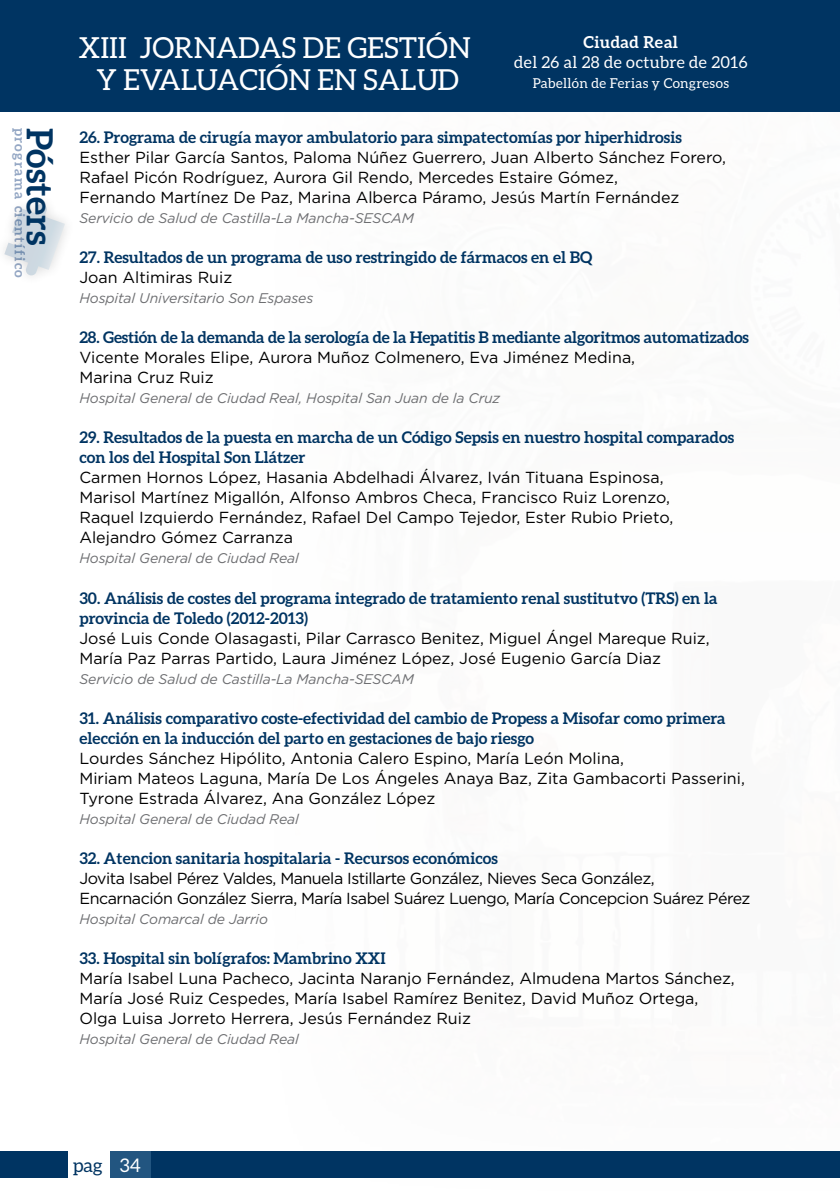
<style>
.page{position:relative;width:840px;height:1191px;background:#fff}
.page>*{position:absolute;margin:0;border:0;box-sizing:border-box;transform-origin:0 0}
.t1{font:700 36px "Aleo";color:#003462}
.t2{font:29px/32px "Aleo";color:#fff;text-align:center}
.t3{font:18.8px "Aleo";color:#003462}
.t4{font:18.8px "Aleo";color:#fff}
.t5{font:16.4px "Aleo";letter-spacing:.025em;color:#fff}
.t6{font:700 16.4px "Aleo";letter-spacing:.025em;color:#fff}
.t7{font:16px/20px "Gotham";color:#000}
.t8{font:700 16px/20px "Aleo";color:#003462}
.t9{font:16px/20px "Gotham";letter-spacing:-.03em;color:#000}
.t10{font:italic 14px "Gotham";letter-spacing:-.01em;color:#6d6e71}
.t11{font:700 14px "Aleo";letter-spacing:.1em;color:#94a7c4}
.t12{font:13.6px "Aleo";letter-spacing:.025em;color:#fff}
</style>
<div class="page">
<div style="left:0;top:1151px;width:839px;height:27px;background:#003462"></div>
<div style="left:110px;top:1151px;width:41px;height:27px;background:#225580"></div>
<div style="left:68px;top:1148px;width:42px;height:33px;background:#fff"></div>
<div style="left:0;top:0;width:839px;height:111px;background:#003462"></div>
<svg style="left:4px;top:203px;width:61px;height:73px"></svg>
<h2 class="t2" style="left:78px;top:31px;width:393px">XIII JORNADAS DE GESTIÓN<br>Y EVALUACIÓN EN SALUD</h2>
<p class="t6" style="left:583px;top:33px;width:96px">Ciudad Real</p>
<p class="t5" style="left:514px;top:53px;width:235px">del 26 al 28 de octubre de 2016</p>
<p class="t12" style="left:532px;top:75px;width:198px">Pabellón de Ferias y Congresos</p>
<p class="t11" style="left:28px;top:128px;width:152px;rotate:90deg">programa científico</p>
<h1 class="t1" style="left:61px;top:128px;width:119px;rotate:90deg">Pósters</h1>
<p class="t8" style="left:79px;top:127px;width:603px">26. Programa de cirugía mayor ambulatorio para simpatectomías por hiperhidrosis</p>
<p class="t7" style="left:79px;top:147px;width:648px">Esther Pilar García Santos, Paloma Núñez Guerrero, Juan Alberto Sánchez Forero,<br>Rafael Picón Rodríguez, Aurora Gil Rendo, Mercedes Estaire Gómez,<br>Fernando Martínez De Paz, Marina Alberca Páramo, Jesús Martín Fernández</p>
<p class="t10" style="left:79px;top:209px;width:336px">Servicio de Salud de Castilla-La Mancha-SESCAM</p>
<p class="t8" style="left:79px;top:247px;width:514px">27. Resultados de un programa de uso restringido de fármacos en el BQ</p>
<p class="t7" style="left:79px;top:267px;width:154px">Joan Altimiras Ruiz</p>
<p class="t10" style="left:79px;top:289px;width:235px">Hospital Universitario Son Espases</p>
<p class="t8" style="left:79px;top:327px;width:670px">28. Gestión de la demanda de la serología de la Hepatitis B mediante algoritmos automatizados</p>
<p class="t7" style="left:79px;top:347px;width:557px">Vicente Morales Elipe, Aurora Muñoz Colmenero, Eva Jiménez Medina,<br>Marina Cruz Ruiz</p>
<p class="t10" style="left:79px;top:389px;width:422px">Hospital General de Ciudad Real, Hospital San Juan de la Cruz</p>
<p class="t8" style="left:79px;top:427px;width:655px">29. Resultados de la puesta en marcha de un Código Sepsis en nuestro hospital comparados con los del Hospital Son Llátzer</p>
<p class="t7" style="left:79px;top:467px;width:595px">Carmen Hornos López, Hasania Abdelhadi Álvarez, Iván Tituana Espinosa, Marisol Martínez Migallón, Alfonso Ambros Checa, Francisco Ruiz Lorenzo, Raquel Izquierdo Fernández, Rafael Del Campo Tejedor, Ester Rubio Prieto, Alejandro Gómez Carranza</p>
<p class="t10" style="left:79px;top:549px;width:221px">Hospital General de Ciudad Real</p>
<p class="t8" style="left:79px;top:587px;width:639px">30. Análisis de costes del programa integrado de tratamiento renal sustitutvo (TRS) en la provincia de Toledo (2012-2013)</p>
<p class="t7" style="left:79px;top:627px;width:631px">José Luis Conde Olasagasti, Pilar Carrasco Benitez, Miguel Ángel Mareque Ruiz,<br>María Paz Parras Partido, Laura Jiménez López, José Eugenio García Diaz</p>
<p class="t10" style="left:79px;top:669px;width:336px">Servicio de Salud de Castilla-La Mancha-SESCAM</p>
<p class="t8" style="left:79px;top:707px;width:647px">31. Análisis comparativo coste-efectividad del cambio de Propess a Misofar como primera elección en la inducción del parto en gestaciones de bajo riesgo</p>
<p class="t7" style="left:79px;top:747px;width:666px">Lourdes Sánchez Hipólito, Antonia Calero Espino, María León Molina,<br>Miriam Mateos Laguna, María De Los Ángeles Anaya Baz, Zita Gambacorti Passerini,<br>Tyrone Estrada Álvarez, Ana González López</p>
<p class="t10" style="left:79px;top:809px;width:221px">Hospital General de Ciudad Real</p>
<p class="t8" style="left:79px;top:847px;width:419px">32. Atencion sanitaria hospitalaria - Recursos económicos</p>
<p class="t9" style="left:79px;top:867px;width:672px">Jovita Isabel Pérez Valdes, Manuela Istillarte González, Nieves Seca González,<br>Encarnación González Sierra, María Isabel Suárez Luengo, María Concepcion Suárez Pérez</p>
<p class="t10" style="left:79px;top:909px;width:190px">Hospital Comarcal de Jarrio</p>
<p class="t8" style="left:79px;top:947px;width:307px">33. Hospital sin bolígrafos: Mambrino XXI</p>
<p class="t7" style="left:79px;top:967px;width:656px">María Isabel Luna Pacheco, Jacinta Naranjo Fernández, Almudena Martos Sánchez,<br>María José Ruiz Cespedes, María Isabel Ramírez Benitez, David Muñoz Ortega,<br>Olga Luisa Jorreto Herrera, Jesús Fernández Ruiz</p>
<p class="t10" style="left:79px;top:1029px;width:221px">Hospital General de Ciudad Real</p>
<p class="t3" style="left:73px;top:1154px;width:31px">pag</p>
<p class="t4" style="left:120px;top:1154px;width:22px">34</p>
</div>
